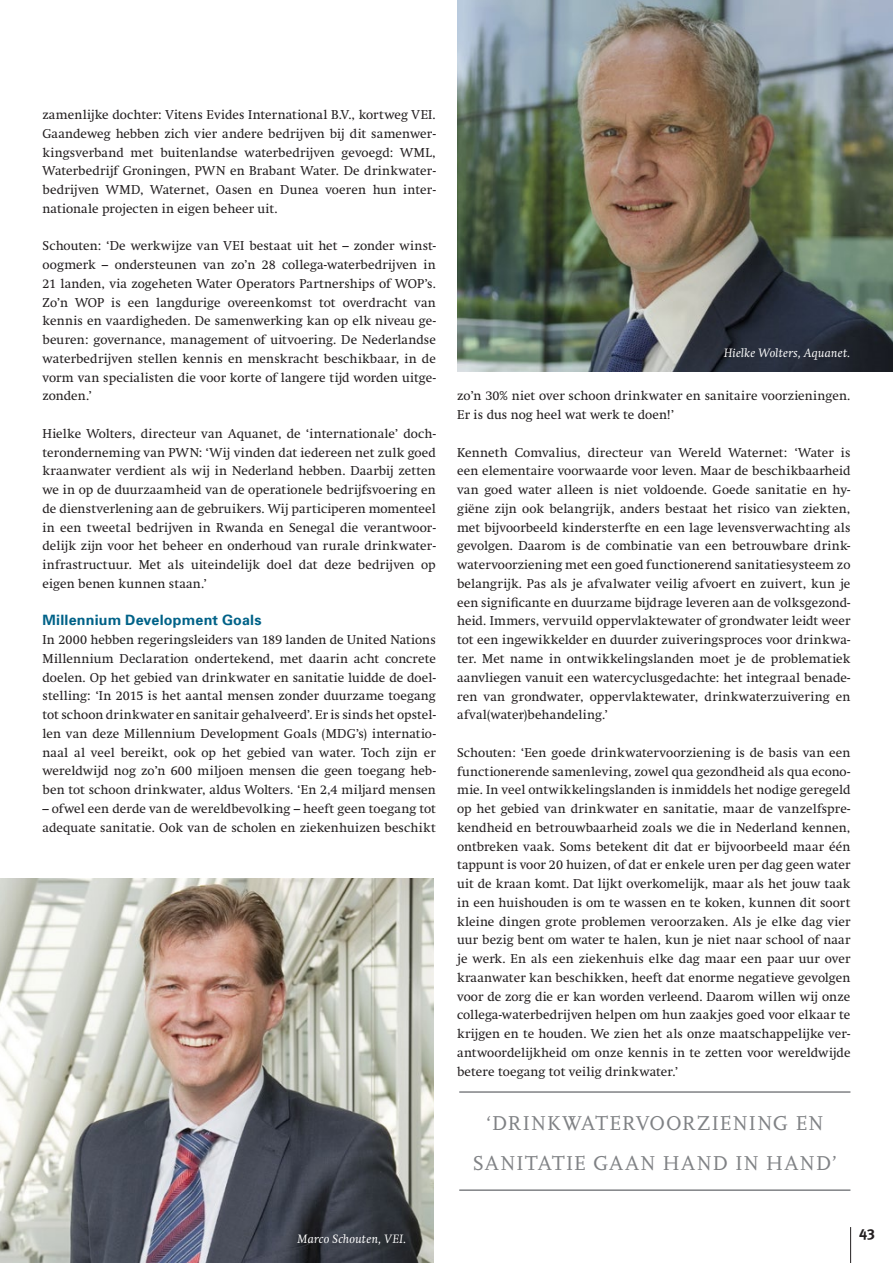
<style>
.page{position:relative;width:893px;height:1263px;background:#fff}
.page>*{position:absolute;margin:0;border:0;box-sizing:border-box;transform-origin:0 0}
.t1{font:21px/40.5px "Scala Caps";letter-spacing:.03em;color:#808285;text-align:center}
.t2{font:700 15px "Meta Plus";color:#231f20}
.t3{font:700 14.25px "Univers";letter-spacing:.015em;color:#006288}
.t4{font:12.75px/18.8px "Swift";letter-spacing:.01em;color:#231f20;text-align:justify}
.t5{font:italic 12px "Swift";letter-spacing:.03em;color:#fff}
</style>
<div class="page">
<hr style="left:850px;top:1227px;width:1px;height:36px;background:#231f20">
<img style="left:457px;top:0;width:436px;height:371px">
<img style="left:0;top:878px;width:434px;height:385px">
<hr style="left:459px;top:1091px;width:391px;height:2px;background:#808285">
<hr style="left:459px;top:1189px;width:391px;height:2px;background:#808285">
<p class="t4" style="left:43px;top:105px;width:395px">zamenlijke dochter: Vitens Evides International B.V., kortweg VEI.<br>Gaandeweg hebben zich vier andere bedrijven bij dit samenwer&shy;kingsverband met buitenlandse waterbedrijven gevoegd: WML, Waterbedrijf Groningen, PWN en Brabant Water. De drinkwater&shy;bedrijven WMD, Waternet, Oasen en Dunea voeren hun inter&shy;nationale projecten in eigen beheer uit.</p>
<p class="t4" style="left:43px;top:237px;width:395px">Schouten: ‘De werkwijze van VEI bestaat uit het – zonder winst&shy;oogmerk – ondersteunen van zo’n 28 collega-waterbedrijven in 21 landen, via zogeheten Water Operators Partnerships of WOP’s.<br>Zo’n WOP is een langdurige overeenkomst tot overdracht van kennis en vaardigheden. De samenwerking kan op elk niveau ge&shy;beuren: governance, management of uitvoering. De Nederlandse waterbedrijven stellen kennis en menskracht beschikbaar, in de vorm van specialisten die voor korte of langere tijd worden uitge&shy;zonden.’</p>
<p class="t4" style="left:43px;top:424px;width:395px">Hielke Wolters, directeur van Aquanet, de ‘internationale’ doch&shy;teronderneming van PWN: ‘Wij vinden dat iedereen net zulk goed kraanwater verdient als wij in Nederland hebben. Daarbij zetten we in op de duurzaamheid van de operationele bedrijfsvoering en de dienstverlening aan de gebruikers. Wij participeren momenteel in een tweetal bedrijven in Rwanda en Senegal die verantwoor&shy;delijk zijn voor het beheer en onderhoud van rurale drinkwater&shy;infrastructuur. Met als uiteindelijk doel dat deze bedrijven op eigen benen kunnen staan.’</p>
<p class="t3" style="left:43px;top:611px;width:221px">Millennium Development Goals</p>
<p class="t4" style="left:43px;top:630px;width:395px">In 2000 hebben regeringsleiders van 189 landen de United Nations Millennium Declaration ondertekend, met daarin acht concrete doelen. Op het gebied van drinkwater en sanitatie luidde de doel&shy;stelling: ‘In 2015 is het aantal mensen zonder duurzame toegang tot schoon drinkwater en sanitair gehalveerd’. Er is sinds het opstel&shy;len van deze Millennium Development Goals (MDG’s) internatio&shy;naal al veel bereikt, ook op het gebied van water. Toch zijn er wereldwijd nog zo’n 600 miljoen mensen die geen toegang heb&shy;ben tot schoon drinkwater, aldus Wolters. ‘En 2,4 miljard mensen</p>
<p class="t4" style="left:43px;top:799px;width:395px">– ofwel een derde van de wereldbevolking – heeft geen toegang tot adequate sanitatie. Ook van de scholen en ziekenhuizen beschikt</p>
<p class="t5" style="left:724px;top:346px;width:128px">Hielke Wolters, Aquanet.</p>
<p class="t4" style="left:457px;top:387px;width:395px">zo’n 30% niet over schoon drinkwater en sanitaire voorzieningen.<br>Er is dus nog heel wat werk te doen!’</p>
<p class="t4" style="left:457px;top:443px;width:395px">Kenneth Comvalius, directeur van Wereld Waternet: ‘Water is een elementaire voorwaarde voor leven. Maar de beschikbaarheid van goed water alleen is niet voldoende. Goede sanitatie en hy&shy;giëne zijn ook belangrijk, anders bestaat het risico van ziekten, met bijvoorbeeld kindersterfte en een lage levensverwachting als gevolgen. Daarom is de combinatie van een betrouwbare drink&shy;watervoorziening met een goed functionerend sanitatiesysteem zo belangrijk. Pas als je afvalwater veilig afvoert en zuivert, kun je een significante en duurzame bijdrage leveren aan de volksgezond&shy;heid. Immers, vervuild oppervlaktewater of grondwater leidt weer tot een ingewikkelder en duurder zuiveringsproces voor drinkwa&shy;ter. Met name in ontwikkelingslanden moet je de problematiek aanvliegen vanuit een watercyclusgedachte: het integraal benade&shy;ren van grondwater, oppervlaktewater, drinkwaterzuivering en afval(water)behandeling.’</p>
<p class="t4" style="left:457px;top:743px;width:395px">Schouten: ‘Een goede drinkwatervoorziening is de basis van een functionerende samenleving, zowel qua gezondheid als qua econo&shy;mie. In veel ontwikkelingslanden is inmiddels het nodige geregeld op het gebied van drinkwater en sanitatie, maar de vanzelfspre&shy;kendheid en betrouwbaarheid zoals we die in Nederland kennen, ontbreken vaak. Soms betekent dit dat er bijvoorbeeld maar één tappunt is voor 20 huizen, of dat er enkele uren per dag geen water uit de kraan komt. Dat lijkt overkomelijk, maar als het jouw taak in een huishouden is om te wassen en te koken, kunnen dit soort kleine dingen grote problemen veroorzaken. Als je elke dag vier uur bezig bent om water te halen, kun je niet naar school of naar je werk. En als een ziekenhuis elke dag maar een paar uur over kraanwater kan beschikken, heeft dat enorme negatieve gevolgen voor de zorg die er kan worden verleend. Daarom willen wij onze collega-waterbedrijven helpen om hun zaakjes goed voor elkaar te krijgen en te houden. We zien het als onze maatschappelijke ver&shy;antwoordelijkheid om onze kennis in te zetten voor wereldwijde betere toegang tot veilig drinkwater.’</p>
<h1 class="t1" style="left:473px;top:1103px;width:366px">‘DRINKWATERVOORZIENING EN<br>SANITATIE GAAN HAND IN HAND’</h1>
<p class="t5" style="left:298px;top:1232px;width:110px">Marco Schouten, VEI.</p>
<p class="t2" style="left:859px;top:1223px;width:17px">43</p>
</div>
